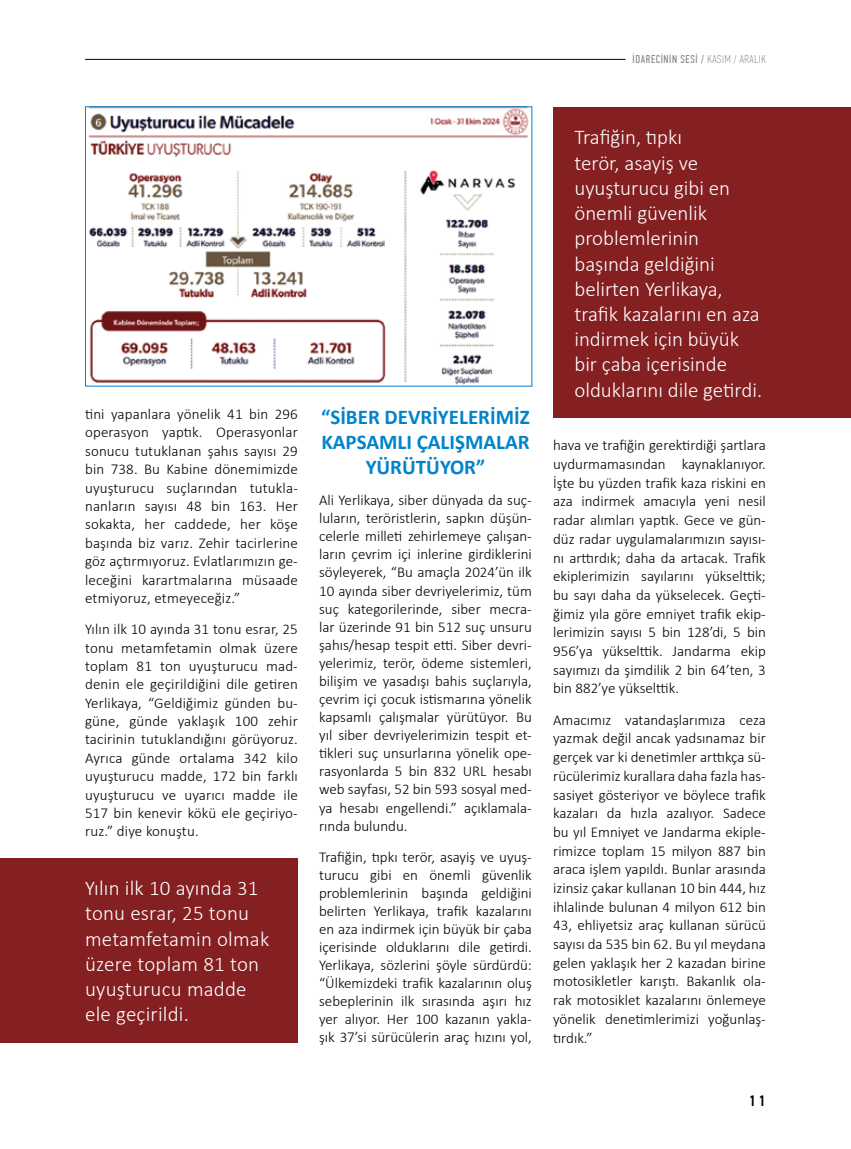
<style>
.page{position:relative;width:851px;height:1149px;background:#fff}
.page>*{position:absolute;margin:0;border:0;box-sizing:border-box;transform-origin:0 0}
.t1{font:300 21px/25.2px "Calibri";color:#fff}
.t2{font:700 21px/25.3px "Calibri";color:#0083ca;text-align:center}
.t3{font:300 15px/18.8px "Calibri";color:#000;text-align:justify}
.t4{font:500 15px "PF Din Text Pro";color:#000}
.t5{font:11.25px "PF Din Text Comp Pro";letter-spacing:.055em;color:#808285}
.s1{font-weight:100}
</style>
<div class="page">
<hr style="left:85px;top:59px;width:540px;height:1px;background:#000">
<img style="left:88px;top:108px;width:441px;height:276px">
<div style="left:85px;top:106px;width:447px;height:280px;border:1px solid #0083ca"></div>
<div style="left:553px;top:107px;width:297px;height:311px;background:#841f22"></div>
<div style="left:0;top:857px;width:298px;height:185px;background:#841f22"></div>
<p class="t5" style="left:632px;top:53px;width:135px">İDARECİNİN SESİ / <span class="s1">KASIM / ARALIK</span></p>
<p class="t3" style="left:85px;top:404px;width:214px;line-height:18.3px">tini yapanlara yönelik 41 bin 296 operasyon yaptık. Operasyonlar sonucu tutuklanan şahıs sayısı 29 bin 738. Bu Kabine dönemimizde uyuşturucu suçlarından tutukla&shy;nanların sayısı 48 bin 163. Her sokakta, her caddede, her köşe başında biz varız. Zehir tacirlerine göz açtırmıyoruz. Evlatlarımızın ge&shy;leceğini karartmalarına müsaade etmiyoruz, etmeyeceğiz.”</p>
<p class="t3" style="left:85px;top:619px;width:214px">Yılın ilk 10 ayında 31 tonu esrar, 25 tonu metamfetamin olmak üzere toplam 81 ton uyuşturucu mad&shy;denin ele geçirildiğini dile getiren Yerlikaya, “Geldiğimiz günden bu&shy;güne, günde yaklaşık 100 zehir tacirinin tutuklandığını görüyoruz.<br>Ayrıca günde ortalama 342 kilo uyuşturucu madde, 172 bin farklı uyuşturucu ve uyarıcı madde ile 517 bin kenevir kökü ele geçiriyo&shy;ruz.” diye konuştu.</p>
<h1 class="t1" style="left:85px;top:875px;width:186px">Yılın ilk 10 ayında 31 tonu esrar, 25 tonu metamfetamin olmak üzere toplam 81 ton uyuşturucu madde ele geçirildi.</h1>
<h1 class="t2" style="left:321px;top:403px;width:210px">“SİBER DEVRİYELERİMİZ<br>KAPSAMLI ÇALIŞMALAR<br>YÜRÜTÜYOR”</h1>
<p class="t3" style="left:319px;top:490px;width:214px;line-height:18.1px">Ali Yerlikaya, siber dünyada da suç&shy;luların, teröristlerin, sapkın düşün&shy;celerle milleti zehirlemeye çalışan&shy;ların çevrim içi inlerine girdiklerini söyleyerek, “Bu amaçla 2024’ün ilk 10 ayında siber devriyelerimiz, tüm suç kategorilerinde, siber mecra&shy;lar üzerinde 91 bin 512 suç unsuru şahıs/hesap tespit etti. Siber devri&shy;yelerimiz, terör, ödeme sistemleri, bilişim ve yasadışı bahis suçlarıyla, çevrim içi çocuk istismarına yönelik kapsamlı çalışmalar yürütüyor. Bu yıl siber devriyelerimizin tespit et&shy;tikleri suç unsurlarına yönelik ope&shy;rasyonlarda 5 bin 832 URL hesabı web sayfası, 52 bin 593 sosyal med&shy;ya hesabı engellendi.” açıklamala&shy;rında bulundu.</p>
<p class="t3" style="left:319px;top:847px;width:214px;line-height:18.1px">Trafiğin, tıpkı terör, asayiş ve uyuş&shy;turucu gibi en önemli güvenlik problemlerinin başında geldiğini belirten Yerlikaya, trafik kazalarını en aza indirmek için büyük bir çaba içerisinde olduklarını dile getirdi.<br>Yerlikaya, sözlerini şöyle sürdürdü: “Ülkemizdeki trafik kazalarının oluş sebeplerinin ilk sırasında aşırı hız yer alıyor. Her 100 kazanın yakla&shy;şık 37’si sürücülerin araç hızını yol,</p>
<h1 class="t1" style="left:574px;top:125px;width:189px">Trafiğin, tıpkı<br>terör, asayiş ve uyuşturucu gibi en önemli güvenlik problemlerinin başında geldiğini belirten Yerlikaya, trafik kazalarını en aza indirmek için büyük bir çaba içerisinde olduklarını dile getirdi.</h1>
<p class="t3" style="left:553px;top:435px;width:214px">hava ve trafiğin gerektirdiği şartlara uydurmamasından kaynaklanıyor.<br>İşte bu yüzden trafik kaza riskini en aza indirmek amacıyla yeni nesil radar alımları yaptık. Gece ve gün&shy;düz radar uygulamalarımızın sayısı&shy;nı arttırdık; daha da artacak. Trafik ekiplerimizin sayılarını yükselttik; bu sayı daha da yükselecek. Geçti&shy;ğimiz yıla göre emniyet trafik ekip&shy;lerimizin sayısı 5 bin 128’di, 5 bin 956’ya yükselttik. Jandarma ekip sayımızı da şimdilik 2 bin 64’ten, 3 bin 882’ye yükselttik.</p>
<p class="t3" style="left:553px;top:710px;width:214px">Amacımız vatandaşlarımıza ceza yazmak değil ancak yadsınamaz bir gerçek var ki denetimler arttıkça sü&shy;rücülerimiz kurallara daha fazla has&shy;sasiyet gösteriyor ve böylece trafik kazaları da hızla azalıyor. Sadece bu yıl Emniyet ve Jandarma ekiple&shy;rimizce toplam 15 milyon 887 bin araca işlem yapıldı. Bunlar arasında izinsiz çakar kullanan 10 bin 444, hız ihlalinde bulunan 4 milyon 612 bin 43, ehliyetsiz araç kullanan sürücü sayısı da 535 bin 62. Bu yıl meydana gelen yaklaşık her 2 kazadan birine motosikletler karıştı. Bakanlık ola&shy;rak motosiklet kazalarını önlemeye yönelik denetimlerimizi yoğunlaş&shy;tırdık.”</p>
<p class="t4" style="left:748px;top:1091px;width:19px">11</p>
</div>
